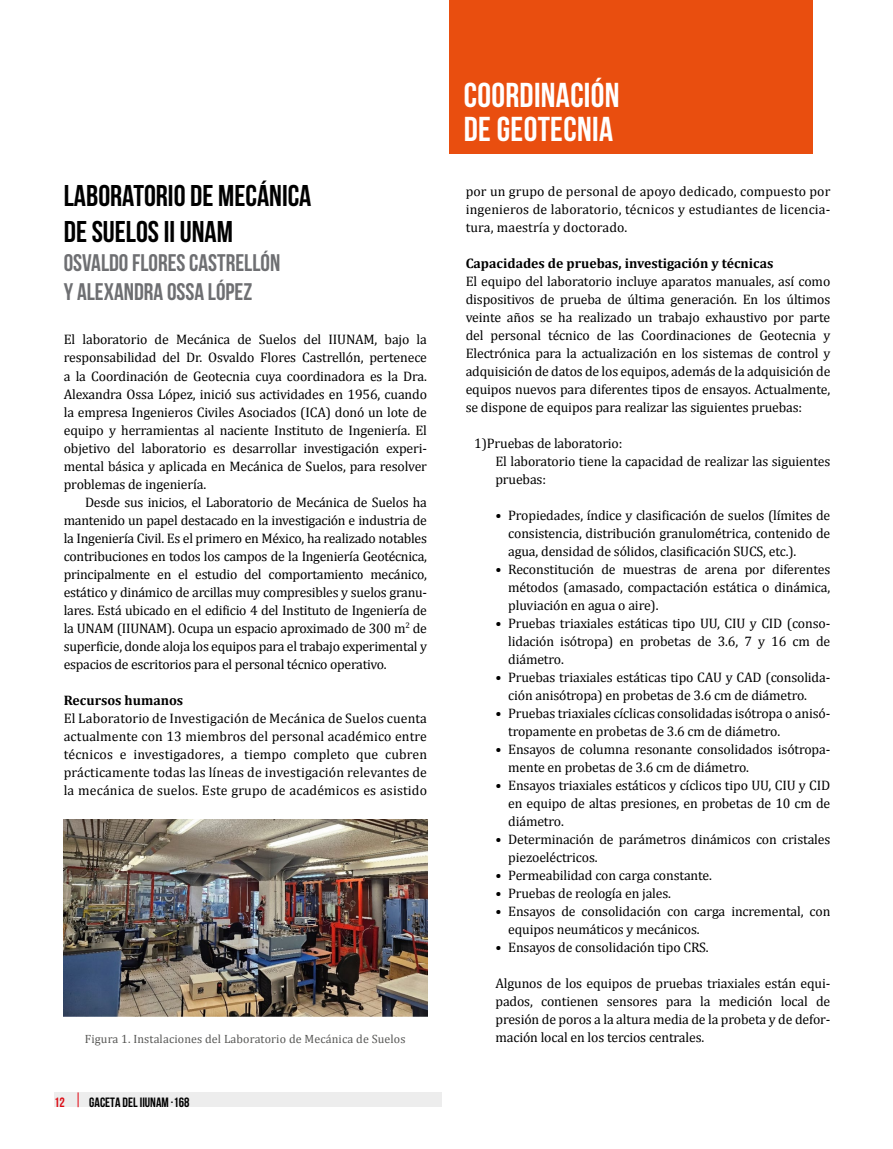
<style>
.page{position:relative;width:893px;height:1149px;background:#fff}
.page>*{position:absolute;margin:0;border:0;box-sizing:border-box;transform-origin:0 0}
.t1{font:700 34.5px/34.5px "Bebas Neue";letter-spacing:.01em;color:#fff}
.t2{font:700 30px/36px "Bebas Neue";color:#000}
.t3{font:700 24px/28.8px "Bebas Neue";color:#6e6f72}
.t4{font:13.8px/18px "Cambria";letter-spacing:-.01em;color:#000;text-align:justify}
.t5{font:700 13.8px "Cambria";color:#000}
.t6{font:700 13.5px "Bebas Neue";color:#000}
.t7{font:700 13.5px "Bebas Neue";color:#dc0c15}
.t8{font:12px "Cambria";letter-spacing:.01em;color:#585856}
</style>
<div class="page">
<div style="left:54px;top:1092px;width:388px;height:14px;background:#ededed"></div>
<div style="left:450px;top:0;width:363px;height:154px;background:#e94e0f"></div>
<img style="left:64px;top:819px;width:363px;height:197px">
<h2 class="t2" style="left:64px;top:177px;width:249px">LABORATORIO DE MECÁNICA<br>DE SUELOS II UNAM</h2>
<h3 class="t3" style="left:64px;top:248px;width:218px">OSVALDO FLORES CASTRELLÓN<br>Y ALEXANDRA OSSA LÓPEZ</h3>
<p class="t4" style="left:64px;top:330px;width:365px">El laboratorio de Mecánica de Suelos del IIUNAM, bajo la responsabilidad del Dr. Osvaldo Flores Castrellón, pertenece a la Coordinación de Geotecnia cuya coordinadora es la Dra.<br>Alexandra Ossa López, inició sus actividades en 1956, cuando la empresa Ingenieros Civiles Asociados (ICA) donó un lote de equipo y herramientas al naciente Instituto de Ingeniería. El objetivo del laboratorio es desarrollar investigación experi&shy;mental básica y aplicada en Mecánica de Suelos, para resolver problemas de ingeniería.</p>
<p class="t4" style="left:64px;top:492px;width:365px;text-indent:21px">Desde sus inicios, el Laboratorio de Mecánica de Suelos ha mantenido un papel destacado en la investigación e industria de la Ingeniería Civil. Es el primero en México, ha realizado notables contribuciones en todos los campos de la Ingeniería Geotécnica, principalmente en el estudio del comportamiento mecánico, estático y dinámico de arcillas muy compresibles y suelos granu&shy;lares. Está ubicado en el edificio 4 del Instituto de Ingeniería de la UNAM (IIUNAM). Ocupa un espacio aproximado de 300 m<sup>2</sup> de superficie, donde aloja los equipos para el trabajo experimental y espacios de escritorios para el personal técnico operativo.</p>
<p class="t5" style="left:64px;top:690px;width:121px">Recursos humanos</p>
<p class="t4" style="left:64px;top:708px;width:365px">El Laboratorio de Investigación de Mecánica de Suelos cuenta actualmente con 13 miembros del personal académico entre técnicos e investigadores, a tiempo completo que cubren prácticamente todas las líneas de investigación relevantes de la mecánica de suelos. Este grupo de académicos es asistido</p>
<h1 class="t1" style="left:464px;top:77px;width:157px">COORDINACIÓN<br>DE GEOTECNIA</h1>
<p class="t4" style="left:466px;top:182px;width:366px">por un grupo de personal de apoyo dedicado, compuesto por ingenieros de laboratorio, técnicos y estudiantes de licencia&shy;tura, maestría y doctorado.</p>
<p class="t5" style="left:466px;top:253px;width:309px">Capacidades de pruebas, investigación y técnicas</p>
<p class="t4" style="left:466px;top:272px;width:366px">El equipo del laboratorio incluye aparatos manuales, así como dispositivos de prueba de última generación. En los últimos veinte años se ha realizado un trabajo exhaustivo por parte del personal técnico de las Coordinaciones de Geotecnia y Electrónica para la actualización en los sistemas de control y adquisición de datos de los equipos, además de la adquisición de equipos nuevos para diferentes tipos de ensayos. Actualmente, se dispone de equipos para realizar las siguientes pruebas:</p>
<p class="t4" style="left:495px;top:434px;width:336px;text-align:left;text-indent:-21px">1)Pruebas de laboratorio:<br>El laboratorio tiene la capacidad de realizar las siguientes pruebas:</p>
<p class="t4" style="left:508px;top:506px;width:324px;text-indent:-13px">• Propiedades, índice y clasificación de suelos (límites de consistencia, distribución granulométrica, contenido de agua, densidad de sólidos, clasificación SUCS, etc.).</p>
<p class="t4" style="left:508px;top:560px;width:324px;text-indent:-13px">• Reconstitución de muestras de arena por diferentes métodos (amasado, compactación estática o dinámica, pluviación en agua o aire).</p>
<p class="t4" style="left:508px;top:614px;width:324px;text-indent:-13px">• Pruebas triaxiales estáticas tipo UU, CIU y CID (conso&shy;lidación isótropa) en probetas de 3.6, 7 y 16 cm de diámetro.</p>
<p class="t4" style="left:508px;top:668px;width:324px;text-indent:-13px">• Pruebas triaxiales estáticas tipo CAU y CAD (consolida&shy;ción anisótropa) en probetas de 3.6 cm de diámetro.</p>
<p class="t4" style="left:508px;top:704px;width:324px;text-indent:-13px">• Pruebas triaxiales cíclicas consolidadas isótropa o anisó&shy;tropamente en probetas de 3.6 cm de diámetro.</p>
<p class="t4" style="left:508px;top:740px;width:324px;text-indent:-13px">• Ensayos de columna resonante consolidados isótropa&shy;mente en probetas de 3.6 cm de diámetro.</p>
<p class="t4" style="left:508px;top:776px;width:324px;text-indent:-13px">• Ensayos triaxiales estáticos y cíclicos tipo UU, CIU y CID en equipo de altas presiones, en probetas de 10 cm de diámetro.</p>
<p class="t4" style="left:508px;top:830px;width:324px;text-indent:-13px">• Determinación de parámetros dinámicos con cristales piezoeléctricos.</p>
<p class="t4" style="left:495px;top:866px;width:218px">• Permeabilidad con carga constante.</p>
<p class="t4" style="left:495px;top:884px;width:177px">• Pruebas de reología en jales.</p>
<p class="t4" style="left:508px;top:902px;width:324px;text-indent:-13px">• Ensayos de consolidación con carga incremental, con equipos neumáticos y mecánicos.</p>
<p class="t4" style="left:495px;top:938px;width:215px">• Ensayos de consolidación tipo CRS.</p>
<p class="t4" style="left:495px;top:974px;width:336px">Algunos de los equipos de pruebas triaxiales están equi&shy;pados, contienen sensores para la medición local de presión de poros a la altura media de la probeta y de defor-</p>
<p class="t8" style="left:85px;top:1031px;width:322px">Figura 1. Instalaciones del Laboratorio de Mecánica de Suelos</p>
<p class="t4" style="left:495px;top:1028px;width:210px">mación local en los tercios centrales.</p>
<p class="t7" style="left:54px;top:1094px;width:12px">12</p>
<p class="t6" style="left:89px;top:1094px;width:102px">GACETA DEL IIUNAM ·168</p>
</div>
